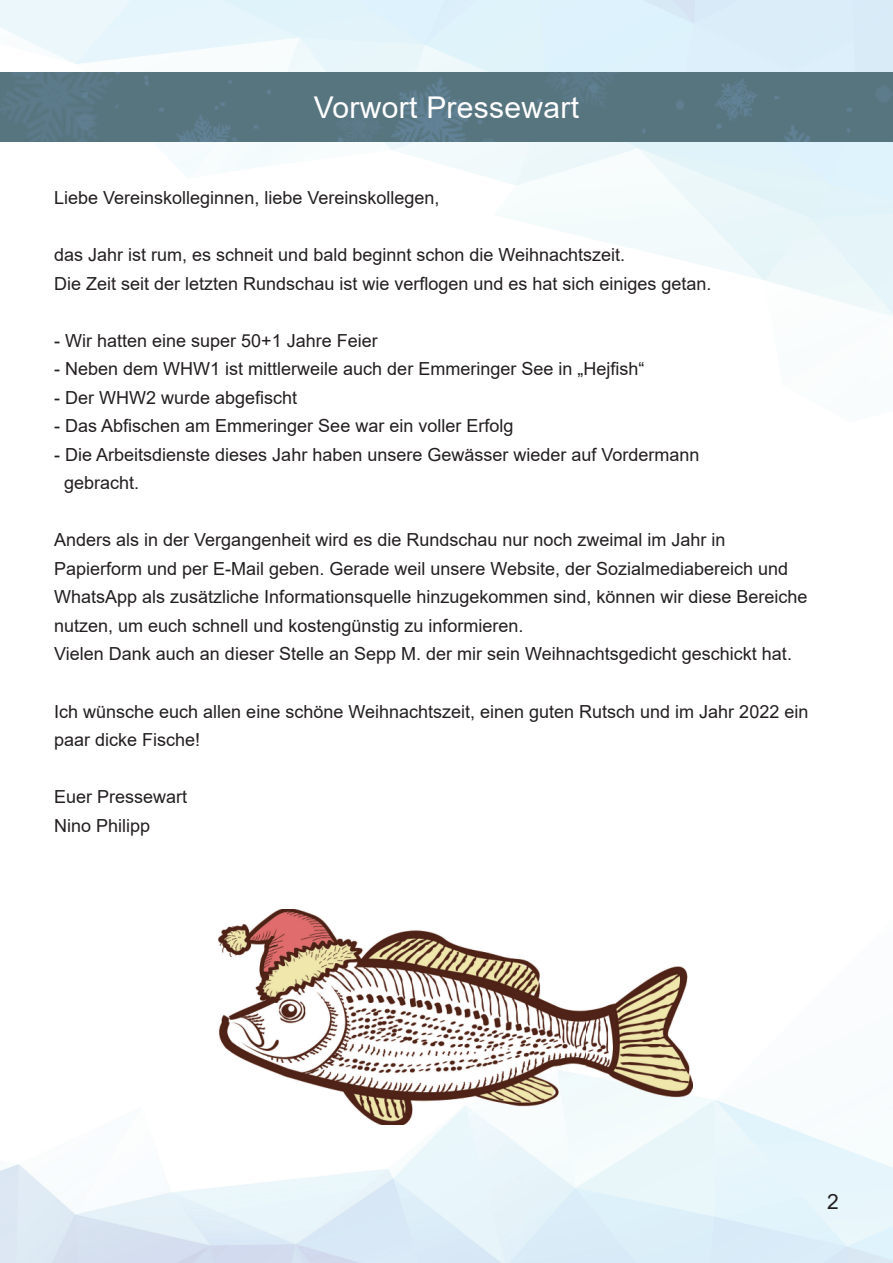
<style>
.page{position:relative;width:893px;height:1263px;background:#fff}
.page>*{position:absolute;margin:0;border:0;box-sizing:border-box;transform-origin:0 0}
.t1{font:30px "Arial";letter-spacing:.01em;color:#fff}
.t2{font:21px "Arial";color:#231f20}
.t3{font:18px/28.5px "Arial";color:#231f20}
</style>
<div class="page">
<img style="left:683px;top:947px;width:210px;height:316px">
<img style="left:0;top:73px;width:893px;height:69px">
<img style="left:218px;top:909px;width:474px;height:216px">
<h1 class="t1" style="left:314px;top:86px;width:267px">Vorwort Pressewart</h1>
<p class="t3" style="left:54px;top:184px;width:387px">Liebe Vereinskolleginnen, liebe Vereinskollegen,</p>
<p class="t3" style="left:54px;top:241px;width:659px">das Jahr ist rum, es schneit und bald beginnt schon die Weihnachtszeit.<br>Die Zeit seit der letzten Rundschau ist wie verflogen und es hat sich einiges getan.</p>
<p class="t3" style="left:54px;top:326px;width:325px">- Wir hatten eine super 50+1 Jahre Feier</p>
<p class="t3" style="left:54px;top:355px;width:592px">- Neben dem WHW1 ist mittlerweile auch der Emmeringer See in „Hejfish“</p>
<p class="t3" style="left:54px;top:383px;width:245px">- Der WHW2 wurde abgefischt</p>
<p class="t3" style="left:54px;top:412px;width:461px">- Das Abfischen am Emmeringer See war ein voller Erfolg</p>
<p class="t3" style="left:64px;top:440px;width:637px;text-indent:-10px">- Die Arbeitsdienste dieses Jahr haben unsere Gewässer wieder auf Vordermann gebracht.</p>
<p class="t3" style="left:54px;top:526px;width:755px">Anders als in der Vergangenheit wird es die Rundschau nur noch zweimal im Jahr in Papierform und per E-Mail geben. Gerade weil unsere Website, der Sozialmediabereich und WhatsApp als zusätzliche Informationsquelle hinzugekommen sind, können wir diese Bereiche nutzen, um euch schnell und kostengünstig zu informieren.<br>Vielen Dank auch an dieser Stelle an Sepp M. der mir sein Weihnachtsgedicht geschickt hat.</p>
<p class="t3" style="left:54px;top:697px;width:756px">Ich wünsche euch allen eine schöne Weihnachtszeit, einen guten Rutsch und im Jahr 2022 ein paar dicke Fische!</p>
<p class="t3" style="left:54px;top:782px;width:135px">Euer Pressewart<br>Nino Philipp</p>
<p class="t2" style="left:827px;top:1187px;width:13px">2</p>
</div>
